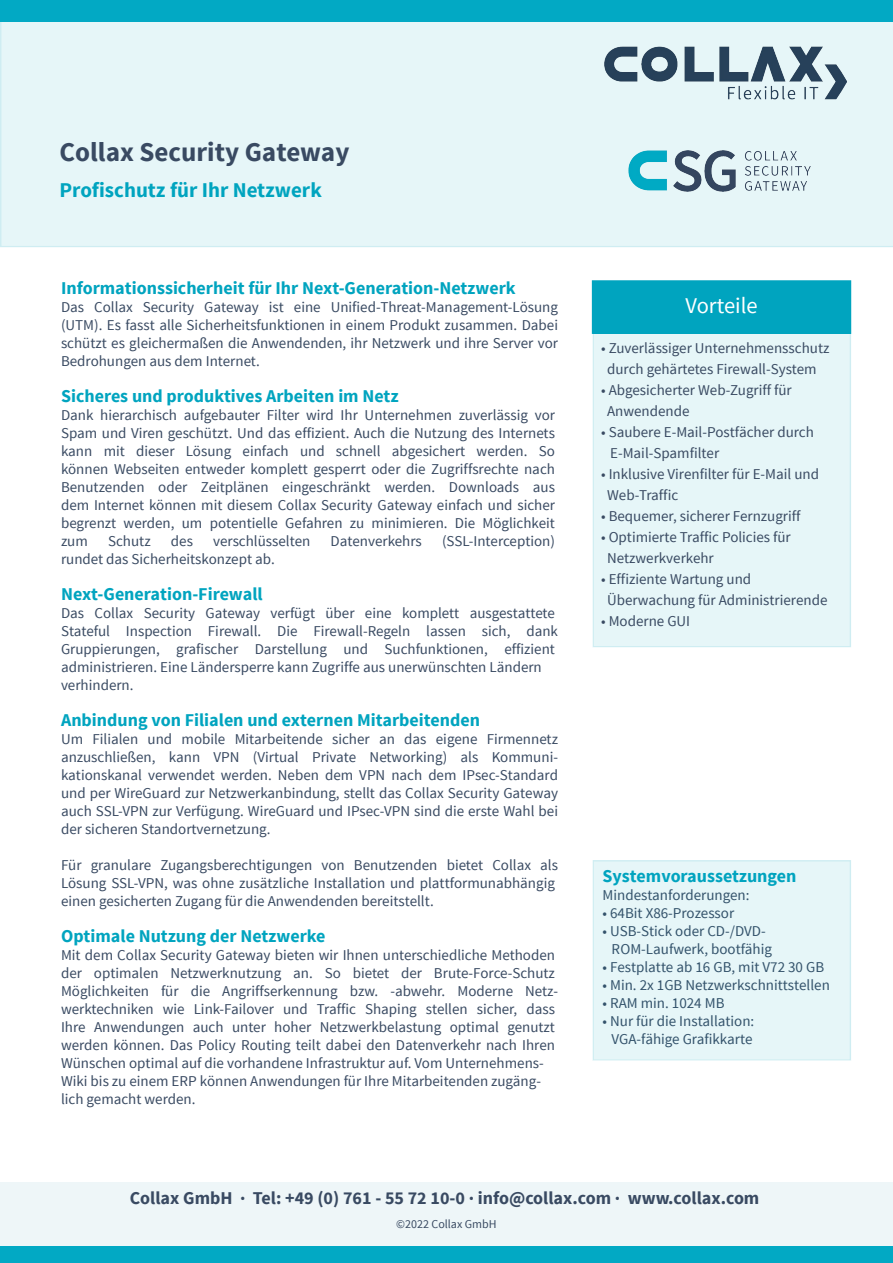
<style>
.page{position:relative;width:893px;height:1263px;background:#fff}
.page>*{position:absolute;margin:0;border:0;box-sizing:border-box;transform-origin:0 0}
.t1{font:700 27px "Source Sans Pro";color:#394a62}
.t2{font:22.5px "Source Sans Pro";color:#fff}
.t3{font:700 21px "Source Sans Pro";color:#00a4bf}
.t4{font:700 18px "Source Sans Pro";color:#00a4bf}
.t5{font:700 18px "Source Sans Pro";color:#394a62}
.t6{font:15px/18px "Source Sans Pro";color:#394a62}
.t7{font:12px "Source Sans Pro";color:#394a62}
</style>
<div class="page">
<div style="left:0;top:20px;width:893px;height:227px;background:#e6f6f8"></div>
<div style="left:1px;top:0;width:892px;height:21px;background:#02a9c4"></div>
<div style="left:1px;top:1246px;width:892px;height:17px;background:#02a9c4"></div>
<img style="left:629px;top:150px;width:181px;height:41px">
<div style="left:593px;top:281px;width:257px;height:366px;background:#e6f6f8"></div>
<div style="left:593px;top:281px;width:257px;height:52px;background:#00a4bf"></div>
<div style="left:592px;top:280px;width:259px;height:54px;border:2px solid #00a4bf"></div>
<div style="left:0;top:1182px;width:893px;height:64px;background:#eef6f8"></div>
<img style="left:604px;top:47px;width:242px;height:52px">
<div style="left:593px;top:861px;width:257px;height:199px;background:#e6f6f8"></div>
<h1 class="t1" style="left:60px;top:135px;width:291px">Collax Security Gateway</h1>
<h3 class="t3" style="left:60px;top:176px;width:264px">Profischutz für Ihr Netzwerk</h3>
<p class="t4" style="left:61px;top:276px;width:456px">Informationssicherheit für Ihr Next-Generation-Netzwerk</p>
<p class="t6" style="left:61px;top:297px;width:498px;text-align:justify">Das Collax Security Gateway ist eine Unified-Threat-Management-Lösung (UTM). Es fasst alle Sicherheitsfunktionen in einem Produkt zusammen. Dabei schützt es gleichermaßen die Anwendenden, ihr Netzwerk und ihre Server vor Bedrohungen aus dem Internet.</p>
<p class="t4" style="left:61px;top:384px;width:339px">Sicheres und produktives Arbeiten im Netz</p>
<p class="t6" style="left:61px;top:405px;width:495px;text-align:justify">Dank hierarchisch aufgebauter Filter wird Ihr Unternehmen zuverlässig vor Spam und Viren geschützt. Und das effizient. Auch die Nutzung des Internets kann mit dieser Lösung einfach und schnell abgesichert werden. So können Webseiten entweder komplett gesperrt oder die Zugriffsrechte nach Benutzenden oder Zeitplänen eingeschränkt werden. Downloads aus dem Internet können mit diesem Collax Security Gateway einfach und sicher begrenzt werden, um potentielle Gefahren zu minimieren. Die Möglichkeit zum</p>
<p class="t6" style="left:108px;top:531px;width:44px">Schutz</p>
<p class="t6" style="left:171px;top:531px;width:24px">des</p>
<p class="t6" style="left:213px;top:531px;width:99px">verschlüsselten</p>
<p class="t6" style="left:331px;top:531px;width:93px">Datenverkehrs</p>
<p class="t6" style="left:442px;top:531px;width:114px">(SSL-Interception)</p>
<p class="t6" style="left:61px;top:549px;width:215px">rundet das Sicherheitskonzept ab.</p>
<p class="t4" style="left:61px;top:582px;width:203px">Next-Generation-Firewall</p>
<p class="t6" style="left:61px;top:603px;width:498px">Das Collax Security Gateway verfügt über eine komplett ausgestattete Stateful Inspection Firewall. Die Firewall-Regeln lassen sich, dank Gruppierungen, grafischer Darstellung und Suchfunktionen, effizient administrieren. Eine Ländersperre kann Zugriffe aus unerwünschten Ländern verhindern.</p>
<p class="t4" style="left:61px;top:708px;width:421px">Anbindung von Filialen und externen Mitarbeitenden</p>
<p class="t6" style="left:61px;top:729px;width:498px;text-align:justify">Um Filialen und mobile Mitarbeitende sicher an das eigene Firmennetz anzuschließen, kann VPN (Virtual Private Networking) als Kommuni&shy;kationskanal verwendet werden. Neben dem VPN nach dem IPsec-Standard und per WireGuard zur Netzwerkanbindung, stellt das Collax Security Gateway auch SSL-VPN zur Verfügung. WireGuard und IPsec-VPN sind die erste Wahl bei der sicheren Standortvernetzung.</p>
<p class="t6" style="left:61px;top:855px;width:498px">Für granulare Zugangsberechtigungen von Benutzenden bietet Collax als<br>Lösung SSL-VPN, was ohne zusätzliche Installation und plattformunabhängig einen gesicherten Zugang für die Anwendenden bereitstellt.</p>
<p class="t4" style="left:61px;top:924px;width:266px">Optimale Nutzung der Netzwerke</p>
<p class="t6" style="left:61px;top:945px;width:498px">Mit dem Collax Security Gateway bieten wir Ihnen unterschiedliche Methoden der optimalen Netzwerknutzung an. So bietet der Brute-Force-Schutz Möglichkeiten für die Angriffserkennung bzw. -abwehr. Moderne Netz&shy;werktechniken wie Link-Failover und Traffic Shaping stellen sicher, dass Ihre Anwendungen auch unter hoher Netzwerkbelastung optimal genutzt werden können. Das Policy Routing teilt dabei den Datenverkehr nach Ihren Wünschen optimal auf die vorhandene Infrastruktur auf. Vom Unternehmens-Wiki bis zu einem ERP können Anwendungen für Ihre Mitarbeitenden zugäng&shy;lich gemacht werden.</p>
<h2 class="t2" style="left:685px;top:291px;width:74px">Vorteile</h2>
<p class="t6" style="left:601px;top:337px;width:230px;line-height:21px;text-align:center">• Zuverlässiger Unternehmensschutz durch gehärtetes Firewall-System</p>
<p class="t6" style="left:607px;top:379px;width:186px;line-height:21px;text-indent:-6px">• Abgesicherter Web-Zugriff für<br>Anwendende</p>
<p class="t6" style="left:610px;top:421px;width:205px;line-height:21px;text-indent:-9px">• Saubere E-Mail-Postfächer durch<br>E-Mail-Spamfilter</p>
<p class="t6" style="left:607px;top:463px;width:213px;line-height:21px;text-indent:-6px">• Inklusive Virenfilter für E-Mail und<br>Web-Traffic</p>
<p class="t6" style="left:601px;top:507px;width:201px">• Bequemer, sicherer Fernzugriff</p>
<p class="t6" style="left:607px;top:526px;width:185px;line-height:21px;text-indent:-6px">• Optimierte Traffic Policies für<br>Netzwerkverkehr</p>
<p class="t6" style="left:607px;top:568px;width:222px;line-height:21px;text-indent:-6px">• Effiziente Wartung und<br>Überwachung für Administrierende</p>
<p class="t6" style="left:601px;top:612px;width:91px">• Moderne GUI</p>
<p class="t4" style="left:603px;top:864px;width:195px">Systemvoraussetzungen</p>
<p class="t6" style="left:603px;top:886px;width:149px">Mindestanforderungen:</p>
<p class="t6" style="left:603px;top:904px;width:133px">• 64Bit X86-Prozessor</p>
<p class="t6" style="left:612px;top:922px;width:162px;text-indent:-9px">• USB-Stick oder CD-/DVD-<br>ROM-Laufwerk, bootfähig</p>
<p class="t6" style="left:603px;top:958px;width:223px">• Festplatte ab 16 GB, mit V72 30 GB</p>
<p class="t6" style="left:603px;top:976px;width:229px">• Min. 2x 1GB Netzwerkschnittstellen</p>
<p class="t6" style="left:603px;top:994px;width:123px">• RAM min. 1024 MB</p>
<p class="t6" style="left:603px;top:1012px;width:153px;text-align:center">• Nur für die Installation:<br>VGA-fähige Grafikkarte</p>
<p class="t5" style="left:130px;top:1186px;width:631px">Collax GmbH · Tel: +49 (0) 761 - 55 72 10-0 · info@collax.com · www.collax.com</p>
<p class="t7" style="left:396px;top:1216px;width:102px">©2022 Collax GmbH</p>
</div>
